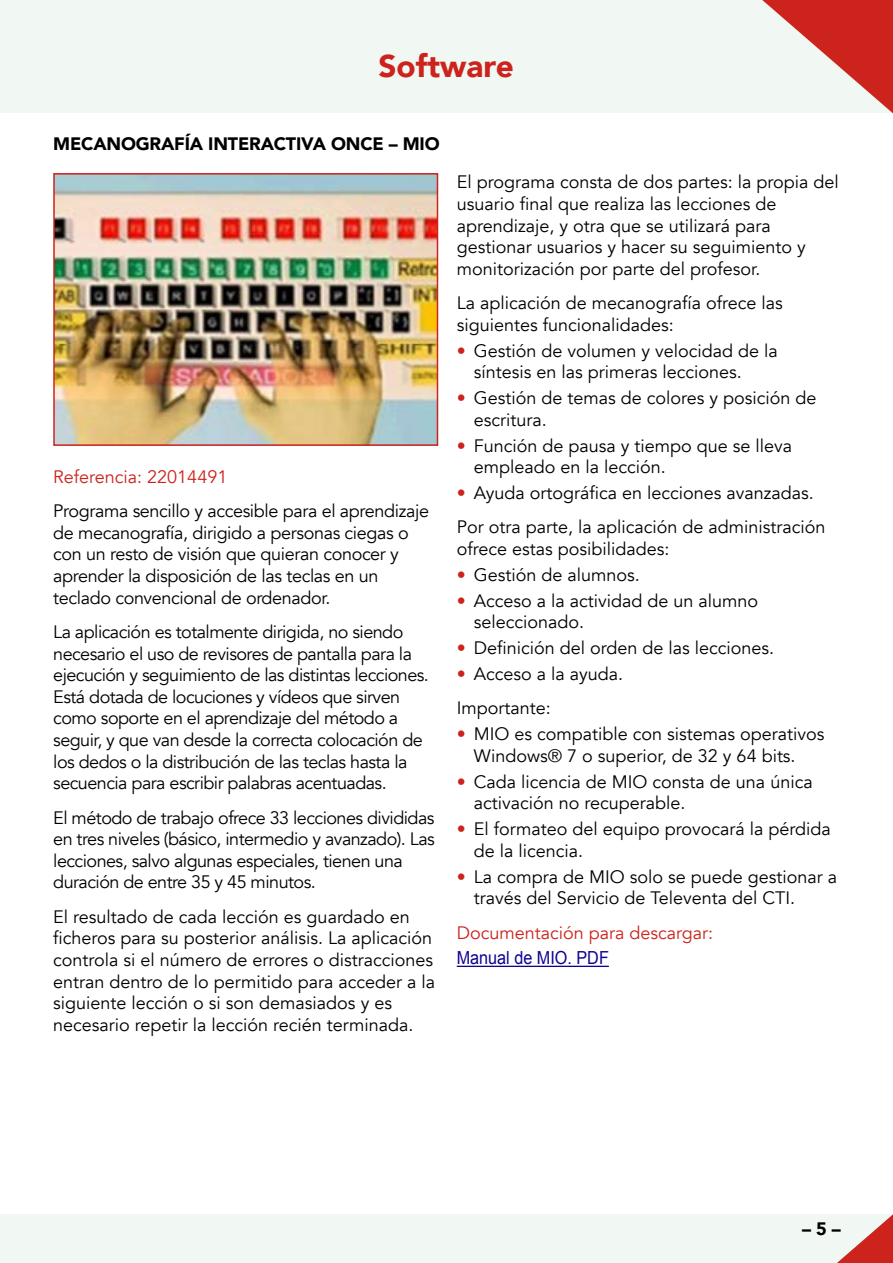
<style>
.page{position:relative;width:893px;height:1263px;background:#fff}
.page>*{position:absolute;margin:0;border:0;box-sizing:border-box;transform-origin:0 0}
.t1{font:900 31.5px "Avenir";color:#cc231c}
.t2{font:18px/21.6px "Avenir";color:#000}
.t3{font:18px/21.6px "Avenir";letter-spacing:-.03em;color:#000}
.t4{font:18px/21.6px "Avenir";letter-spacing:-.02em;color:#000}
.t5{font:18px "Avenir";color:#cc231c}
.t6{font:900 18px "Avenir";letter-spacing:-.01em;color:#000}
.Artículo{font:18px "Arial";color:#110391;scale:.9 1}
.s1{color:#cc231c}
</style>
<div class="page">
<div style="left:0;top:0;width:893px;height:113px;background:#f1f7f2"></div>
<svg style="left:762px;top:0;width:131px;height:114px"></svg>
<div style="left:0;top:1214px;width:893px;height:49px;background:#f1f7f2"></div>
<svg style="left:837px;top:1214px;width:56px;height:49px"></svg>
<img style="left:56px;top:176px;width:379px;height:267px">
<div style="left:53px;top:173px;width:385px;height:273px;border:2px solid #cc231c"></div>
<hr style="left:457px;top:966px;width:152px;height:1px;background:#110391">
<h1 class="t1" style="left:378px;top:39px;width:137px">Software</h1>
<h3 class="t6" style="left:53px;top:128px;width:388px">MECANOGRAFÍA INTERACTIVA ONCE – MIO</h3>
<p class="t5" style="left:53px;top:466px;width:176px">Referencia: 22014491</p>
<p class="t4" style="left:53px;top:500px;width:377px">Programa sencillo y accesible para el aprendizaje de mecanografía, dirigido a personas ciegas o con un resto de visión que quieran conocer y aprender la disposición de las teclas en un teclado convencional de ordenador.</p>
<p class="t3" style="left:53px;top:621px;width:377px">La aplicación es totalmente dirigida, no siendo necesario el uso de revisores de pantalla para la ejecución y seguimiento de las distintas lecciones.<br>Está dotada de locuciones y vídeos que sirven como soporte en el aprendizaje del método a seguir, y que van desde la correcta colocación de los dedos o la distribución de las teclas hasta la secuencia para escribir palabras acentuadas.</p>
<p class="t3" style="left:53px;top:807px;width:383px">El método de trabajo ofrece 33 lecciones divididas en tres niveles (básico, intermedio y avanzado). Las lecciones, salvo algunas especiales, tienen una duración de entre 35 y 45 minutos.</p>
<p class="t2" style="left:53px;top:906px;width:383px">El resultado de cada lección es guardado en ficheros para su posterior análisis. La aplicación controla si el número de errores o distracciones entran dentro de lo permitido para acceder a la siguiente lección o si son demasiados y es necesario repetir la lección recién terminada.</p>
<p class="t2" style="left:457px;top:172px;width:383px">El programa consta de dos partes: la propia del usuario final que realiza las lecciones de aprendizaje, y otra que se utilizará para gestionar usuarios y hacer su seguimiento y monitorización por parte del profesor.</p>
<p class="t2" style="left:457px;top:293px;width:328px">La aplicación de mecanografía ofrece las siguientes funcionalidades:</p>
<p class="t2" style="left:474px;top:340px;width:306px;text-indent:-17px"><span class="s1">•</span> Gestión de volumen y velocidad de la síntesis en las primeras lecciones.</p>
<p class="t2" style="left:474px;top:387px;width:344px;text-indent:-17px"><span class="s1">•</span> Gestión de temas de colores y posición de escritura.</p>
<p class="t2" style="left:474px;top:435px;width:320px;text-indent:-17px"><span class="s1">•</span> Función de pausa y tiempo que se lleva empleado en la lección.</p>
<p class="t2" style="left:457px;top:482px;width:359px"><span class="s1">•</span> Ayuda ortográfica en lecciones avanzadas.</p>
<p class="t2" style="left:457px;top:517px;width:370px">Por otra parte, la aplicación de administración ofrece estas posibilidades:</p>
<p class="t2" style="left:457px;top:564px;width:185px"><span class="s1">•</span> Gestión de alumnos.</p>
<p class="t2" style="left:474px;top:590px;width:286px;text-indent:-17px"><span class="s1">•</span> Acceso a la actividad de un alumno seleccionado.</p>
<p class="t2" style="left:457px;top:637px;width:319px"><span class="s1">•</span> Definición del orden de las lecciones.</p>
<p class="t2" style="left:457px;top:663px;width:168px"><span class="s1">•</span> Acceso a la ayuda.</p>
<p class="t2" style="left:457px;top:698px;width:96px">Importante:</p>
<p class="t2" style="left:474px;top:723px;width:352px;text-indent:-17px"><span class="s1">•</span> MIO es compatible con sistemas operativos<br>Windows® 7 o superior, de 32 y 64 bits.</p>
<p class="t2" style="left:474px;top:771px;width:340px;text-indent:-17px"><span class="s1">•</span> Cada licencia de MIO consta de una única activación no recuperable.</p>
<p class="t2" style="left:474px;top:818px;width:358px;text-indent:-17px"><span class="s1">•</span> El formateo del equipo provocará la pérdida de la licencia.</p>
<p class="t2" style="left:474px;top:866px;width:365px;text-indent:-17px"><span class="s1">•</span> La compra de MIO solo se puede gestionar a través del Servicio de Televenta del CTI.</p>
<p class="t5" style="left:457px;top:922px;width:258px">Documentación para descargar:</p>
<p class="Artículo" style="left:457px;top:946px;width:171px">Manual de MIO. PDF</p>
<p class="t6" style="left:802px;top:1213px;width:40px">– 5 –</p>
</div>
